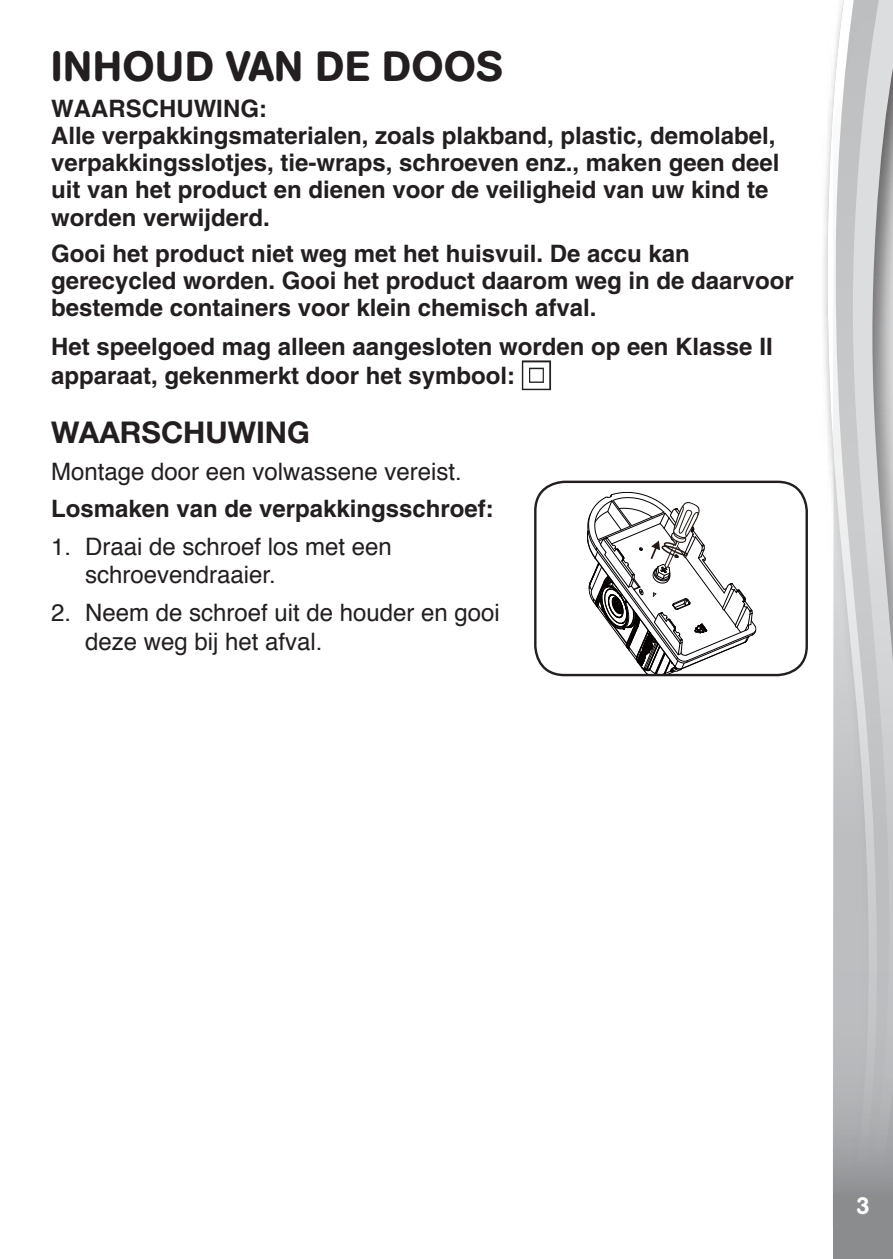
<style>
.page{position:relative;width:893px;height:1259px;background:#fff}
.page>*{position:absolute;margin:0;border:0;box-sizing:border-box;transform-origin:0 0}
.t1{font:500 42px "AG Book Rounded";letter-spacing:.02em;color:#231f20}
.t2{font:700 30px "Helvetica Neue 75";color:#231f20}
.t3{font:700 24px/27.6px "Helvetica";color:#231f20}
.t4{font:24px/28.8px "Helvetica";color:#231f20}
.t5{font:500 24px "AG Book Rounded";color:#fff}
</style>
<div class="page">
<div style="left:820px;top:0;width:73px;height:1259px;background:#231f20;opacity:.75"></div>
<svg style="left:827px;top:0;width:6px;height:1227px"></svg>
<svg style="left:833px;top:0;width:60px;height:1259px;background:#c2c4c5"></svg>
<div style="left:765px;top:1227px;width:68px;height:32px;background:#fff"></div>
<svg style="left:522px;top:360px;width:29px;height:30px"></svg>
<svg style="left:587px;top:492px;width:169px;height:181px"></svg>
<div style="left:534px;top:480px;width:274px;height:196px;border:2px solid #231f20;border-radius:29px"></div>
<h1 class="t1" style="left:51px;top:42px;width:453px">INHOUD VAN DE DOOS</h1>
<p class="t3" style="left:51px;top:94px;width:730px">WAARSCHUWING:<br>Alle verpakkingsmaterialen, zoals plakband, plastic, demolabel, verpakkingsslotjes, tie-wraps, schroeven enz., maken geen deel uit van het product en dienen voor de veiligheid van uw kind te worden verwijderd.</p>
<p class="t3" style="left:51px;top:240px;width:744px">Gooi het product niet weg met het huisvuil. De accu kan gerecycled worden. Gooi het product daarom weg in de daarvoor bestemde containers voor klein chemisch afval.</p>
<p class="t3" style="left:51px;top:332px;width:723px;line-height:28.8px">Het speelgoed mag alleen aangesloten worden op een Klasse II apparaat, gekenmerkt door het symbool:</p>
<p class="t2" style="left:51px;top:413px;width:260px">WAARSCHUWING</p>
<p class="t4" style="left:51px;top:459px;width:412px">Montage door een volwassene vereist.</p>
<p class="t3" style="left:51px;top:495px;width:444px">Losmaken van de verpakkingsschroef:</p>
<p class="t4" style="left:85px;top:533px;width:308px;text-indent:-34px">1. Draai de schroef los met een schroevendraaier.</p>
<p class="t4" style="left:85px;top:599px;width:416px;text-indent:-34px">2. Neem de schroef uit de houder en gooi deze weg bij het afval.</p>
<p class="t5" style="left:856px;top:1191px;width:15px">3</p>
</div>
